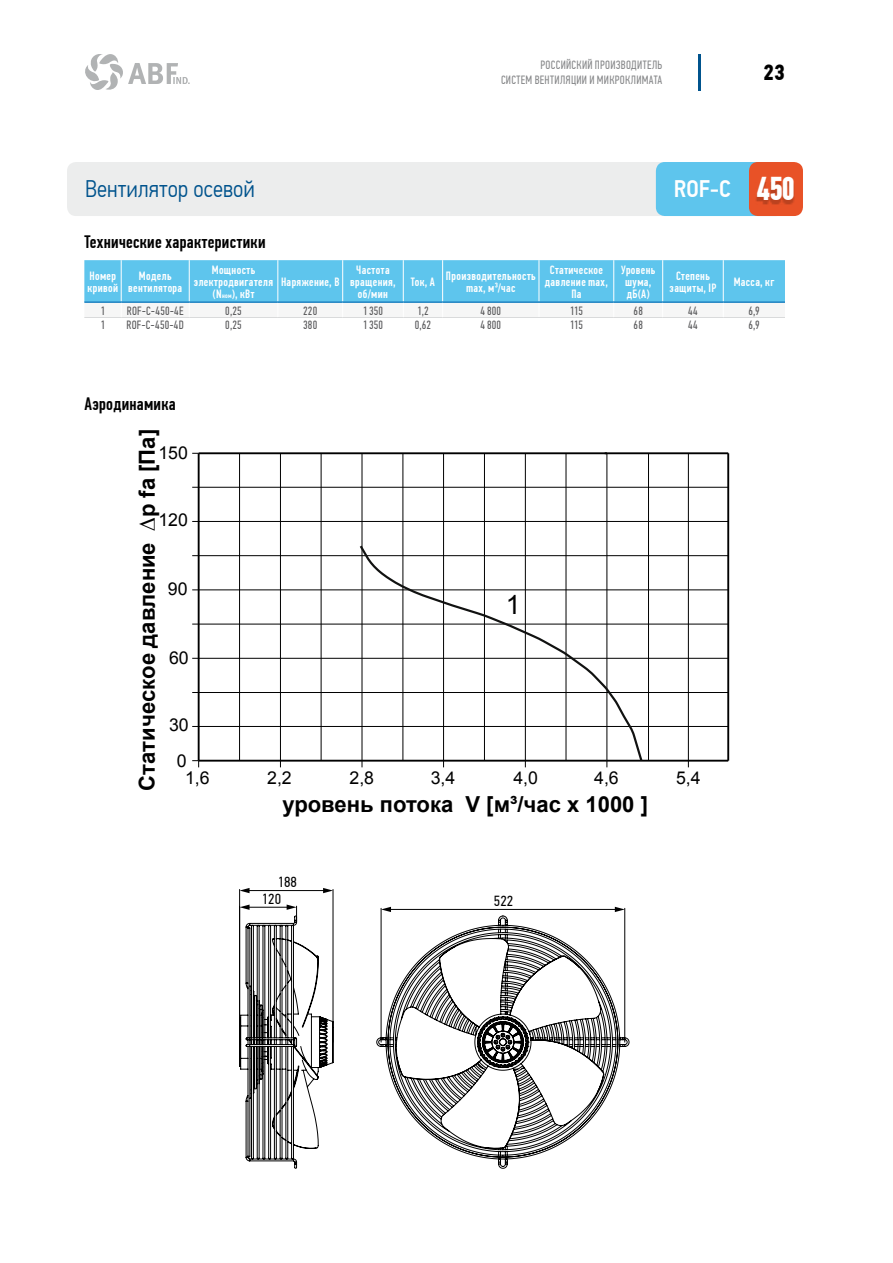
<style>
.page{position:relative;width:893px;height:1263px;background:#fff}
.page>*{position:absolute;margin:0;border:0;box-sizing:border-box;transform-origin:0 0}
.t1{font:26.55px "Arial";color:#000}
.t2{font:300 24px "PF Din Text Cond Pro";letter-spacing:.005em;color:#00538d}
.t3{font:500 24px "PF Din Text Cond Pro";color:#fff}
.t4{font:700 22.05px "Arial";color:#000}
.t5{font:700 22.05px "PF Din Text Cond Pro";color:#000}
.t6{font:500 18px "PF Din Text Comp Pro";letter-spacing:.015em;color:#000}
.t7{font:17.7px/35.8px "Arial";color:#000;text-align:center}
.t8{font:14.7px "PF Din Text Cond Pro";color:#000}
.t9{font:500 12px/12px "PF Din Text Comp Pro";letter-spacing:.03em;color:#fff;text-align:center}
.t10{font:12px "PF Din Text Comp Pro";letter-spacing:.015em;color:#58585a}
.t11{font:12px/14.4px "PF Din Text Comp Pro";letter-spacing:.025em;color:#87888a;text-align:right}
.s1{font-family:"PF Din Text Comp Pro";font-weight:700;font-size:33px}
.s2{font-size:6.9px}
</style>
<div class="page">
<div style="left:84px;top:260px;width:701px;height:41px;background:#5ec5ed"></div>
<hr style="left:84px;top:317px;width:37px;height:1px;background:#d9dadb">
<hr style="left:121px;top:317px;width:68px;height:1px;background:#d9dadb">
<hr style="left:189px;top:317px;width:89px;height:1px;background:#d9dadb">
<hr style="left:278px;top:317px;width:65px;height:1px;background:#d9dadb">
<hr style="left:343px;top:317px;width:60px;height:1px;background:#d9dadb">
<hr style="left:403px;top:317px;width:40px;height:1px;background:#d9dadb">
<hr style="left:443px;top:317px;width:96px;height:1px;background:#d9dadb">
<hr style="left:539px;top:317px;width:75px;height:1px;background:#d9dadb">
<hr style="left:614px;top:317px;width:49px;height:1px;background:#d9dadb">
<hr style="left:663px;top:317px;width:60px;height:1px;background:#d9dadb">
<hr style="left:723px;top:317px;width:62px;height:1px;background:#d9dadb">
<hr style="left:189px;top:260px;width:1px;height:41px;background:#fff">
<hr style="left:277px;top:260px;width:1px;height:41px;background:#fff">
<hr style="left:342px;top:260px;width:1px;height:41px;background:#fff">
<hr style="left:403px;top:260px;width:1px;height:41px;background:#fff">
<hr style="left:442px;top:260px;width:1px;height:41px;background:#fff">
<hr style="left:539px;top:260px;width:1px;height:41px;background:#fff">
<hr style="left:613px;top:260px;width:1px;height:41px;background:#fff">
<hr style="left:662px;top:260px;width:1px;height:41px;background:#fff">
<hr style="left:723px;top:260px;width:1px;height:41px;background:#fff">
<hr style="left:84px;top:301px;width:37px;height:2px;background:#1f82c1">
<hr style="left:121px;top:301px;width:68px;height:2px;background:#1f82c1">
<hr style="left:189px;top:301px;width:89px;height:2px;background:#1f82c1">
<hr style="left:278px;top:301px;width:65px;height:2px;background:#1f82c1">
<hr style="left:343px;top:301px;width:60px;height:2px;background:#1f82c1">
<hr style="left:403px;top:301px;width:40px;height:2px;background:#1f82c1">
<hr style="left:443px;top:301px;width:96px;height:2px;background:#1f82c1">
<hr style="left:539px;top:301px;width:75px;height:2px;background:#1f82c1">
<hr style="left:614px;top:301px;width:49px;height:2px;background:#1f82c1">
<hr style="left:663px;top:301px;width:60px;height:2px;background:#1f82c1">
<hr style="left:723px;top:301px;width:62px;height:2px;background:#1f82c1">
<svg style="left:376px;top:915px;width:254px;height:254px"></svg>
<hr style="left:624px;top:908px;width:1px;height:134px;background:#000">
<hr style="left:381px;top:908px;width:1px;height:134px;background:#000">
<hr style="left:239px;top:889px;width:1px;height:137px;background:#000">
<hr style="left:333px;top:889px;width:1px;height:153px;background:#000">
<hr style="left:389px;top:909px;width:228px;height:1px;background:#000">
<svg style="left:615px;top:907px;width:10px;height:5px"></svg>
<svg style="left:381px;top:907px;width:10px;height:5px"></svg>
<svg style="left:239px;top:904px;width:95px;height:265px"></svg>
<hr style="left:248px;top:890px;width:77px;height:1px;background:#000">
<svg style="left:240px;top:888px;width:10px;height:5px"></svg>
<svg style="left:323px;top:888px;width:10px;height:5px"></svg>
<div style="left:67px;top:162px;width:718px;height:54px;background:#eceded;border-radius:9px"></div>
<div style="left:656px;top:162px;width:129px;height:54px;background:#5ec5ed;border-radius:9px"></div>
<div style="left:749px;top:162px;width:54px;height:54px;background:#e85227;border-radius:9px"></div>
<div style="left:756px;top:182px;width:39px;height:22px;background:#000;opacity:.2"></div>
<hr style="left:199px;top:760px;width:408px;height:2px;background:#000">
<svg style="left:192px;top:760px;width:7px;height:7px"></svg>
<hr style="left:198px;top:453px;width:2px;height:308px;background:#000">
<hr style="left:280px;top:453px;width:1px;height:308px;background:#000">
<hr style="left:362px;top:453px;width:1px;height:308px;background:#000">
<hr style="left:443px;top:453px;width:1px;height:308px;background:#000">
<hr style="left:525px;top:453px;width:1px;height:308px;background:#000">
<hr style="left:607px;top:453px;width:1px;height:308px;background:#000">
<hr style="left:239px;top:453px;width:1px;height:308px;background:#000">
<hr style="left:321px;top:453px;width:1px;height:308px;background:#000">
<hr style="left:403px;top:453px;width:1px;height:308px;background:#000">
<hr style="left:484px;top:453px;width:1px;height:308px;background:#000">
<hr style="left:566px;top:453px;width:1px;height:308px;background:#000">
<hr style="left:199px;top:726px;width:408px;height:1px;background:#000">
<hr style="left:199px;top:692px;width:408px;height:1px;background:#000">
<hr style="left:199px;top:658px;width:408px;height:1px;background:#000">
<hr style="left:199px;top:624px;width:408px;height:1px;background:#000">
<hr style="left:199px;top:590px;width:408px;height:1px;background:#000">
<hr style="left:199px;top:555px;width:408px;height:1px;background:#000">
<hr style="left:199px;top:521px;width:408px;height:1px;background:#000">
<hr style="left:199px;top:487px;width:408px;height:1px;background:#000">
<hr style="left:199px;top:452px;width:408px;height:2px;background:#000">
<hr style="left:605px;top:452px;width:123px;height:2px;background:#000">
<hr style="left:648px;top:453px;width:1px;height:308px;background:#000">
<hr style="left:607px;top:487px;width:121px;height:1px;background:#000">
<hr style="left:607px;top:521px;width:121px;height:1px;background:#000">
<hr style="left:607px;top:555px;width:121px;height:1px;background:#000">
<hr style="left:607px;top:590px;width:121px;height:1px;background:#000">
<hr style="left:607px;top:624px;width:121px;height:1px;background:#000">
<hr style="left:607px;top:658px;width:121px;height:1px;background:#000">
<hr style="left:607px;top:692px;width:121px;height:1px;background:#000">
<hr style="left:607px;top:726px;width:121px;height:1px;background:#000">
<hr style="left:607px;top:760px;width:121px;height:2px;background:#000">
<hr style="left:688px;top:453px;width:1px;height:314px;background:#000">
<hr style="left:727px;top:453px;width:2px;height:308px;background:#000">
<svg style="left:358px;top:543px;width:286px;height:220px"></svg>
<hr style="left:698px;top:54px;width:3px;height:36px;background:#00538d">
<svg style="left:85px;top:54px;width:105px;height:36px"></svg>
<p class="t11" style="left:501px;top:58px;width:163px">РОССИЙСКИЙ ПРОИЗВОДИТЕЛЬ<br>СИСТЕМ ВЕНТИЛЯЦИИ И МИКРОКЛИМАТА</p>
<h3 class="t5" style="left:764px;top:59px;width:23px">23</h3>
<h2 class="t2" style="left:85px;top:175px;width:172px">Вентилятор осевой</h2>
<h2 class="t3" style="left:674px;top:174px;width:123px">ROF-С <span class="s1">450</span></h2>
<h3 class="t6" style="left:84px;top:231px;width:183px">Технические характеристики</h3>
<p class="t9" style="left:88px;top:270px;width:32px;text-align:left">Номер кривой</p>
<p class="t9" style="left:128px;top:270px;width:56px">Модель вентилятора</p>
<p class="t9" style="left:194px;top:264px;width:81px">Мощность электродвигателя (N<span class="s2">ном</span>), кВт</p>
<p class="t9" style="left:281px;top:276px;width:60px">Наряжение, В</p>
<p class="t9" style="left:350px;top:264px;width:47px">Частота вращения, об/мин</p>
<p class="t9" style="left:411px;top:276px;width:26px">Ток, А</p>
<p class="t9" style="left:446px;top:270px;width:91px">Производительность max, м³/час</p>
<p class="t9" style="left:545px;top:264px;width:65px">Статическое давление max,<br>Па</p>
<p class="t9" style="left:621px;top:264px;width:36px">Уровень шума, дБ(А)</p>
<p class="t9" style="left:670px;top:270px;width:48px">Степень защиты, IP</p>
<p class="t9" style="left:734px;top:276px;width:42px">Масса, кг</p>
<p class="t10" style="left:100px;top:304px;width:6px">1</p>
<p class="t10" style="left:127px;top:304px;width:58px">ROF-C-450-4E</p>
<p class="t10" style="left:225px;top:304px;width:18px">0,25</p>
<p class="t10" style="left:303px;top:304px;width:16px">220</p>
<p class="t10" style="left:363px;top:304px;width:22px">1 350</p>
<p class="t10" style="left:417px;top:304px;width:13px">1,2</p>
<p class="t10" style="left:480px;top:304px;width:22px">4 800</p>
<p class="t10" style="left:570px;top:304px;width:15px">115</p>
<p class="t10" style="left:634px;top:304px;width:11px">68</p>
<p class="t10" style="left:688px;top:304px;width:11px">44</p>
<p class="t10" style="left:748px;top:304px;width:13px">6,9</p>
<p class="t10" style="left:100px;top:318px;width:6px">1</p>
<p class="t10" style="left:127px;top:318px;width:59px">ROF-C-450-4D</p>
<p class="t10" style="left:225px;top:318px;width:18px">0,25</p>
<p class="t10" style="left:303px;top:318px;width:16px">380</p>
<p class="t10" style="left:363px;top:318px;width:22px">1 350</p>
<p class="t10" style="left:415px;top:318px;width:18px">0,62</p>
<p class="t10" style="left:480px;top:318px;width:22px">4 800</p>
<p class="t10" style="left:570px;top:318px;width:15px">115</p>
<p class="t10" style="left:634px;top:318px;width:11px">68</p>
<p class="t10" style="left:688px;top:318px;width:11px">44</p>
<p class="t10" style="left:748px;top:318px;width:13px">6,9</p>
<h3 class="t6" style="left:84px;top:393px;width:93px">Аэродинамика</h3>
<h3 class="t4" style="left:132px;top:791px;width:363px;rotate:-90deg">Статическое давление ∆p fa [Па]</h3>
<h3 class="t7" style="left:158px;top:435px;width:31px">150</h3>
<h3 class="t7" style="left:158px;top:502px;width:31px">120</h3>
<h3 class="t7" style="left:168px;top:571px;width:21px">90</h3>
<h1 class="t1" style="left:506px;top:587px;width:16px">1</h1>
<h3 class="t7" style="left:169px;top:640px;width:21px">60</h3>
<h3 class="t7" style="left:169px;top:706px;width:21px">30<br>0</h3>
<h3 class="t7" style="left:185px;top:759px;width:26px">1,6</h3>
<h3 class="t7" style="left:267px;top:759px;width:26px">2,2</h3>
<h3 class="t7" style="left:350px;top:759px;width:26px">2,8</h3>
<h3 class="t7" style="left:431px;top:759px;width:26px">3,4</h3>
<h3 class="t7" style="left:513px;top:759px;width:26px">4,0</h3>
<h3 class="t7" style="left:594px;top:759px;width:26px">4,6</h3>
<h3 class="t7" style="left:676px;top:759px;width:26px">5,4</h3>
<h3 class="t4" style="left:282px;top:788px;width:367px">уровень потока V [м³/час x 1000 ]</h3>
<p class="t8" style="left:278px;top:873px;width:21px">188</p>
<p class="t8" style="left:262px;top:890px;width:21px">120</p>
<p class="t8" style="left:494px;top:892px;width:21px">522</p>
</div>
